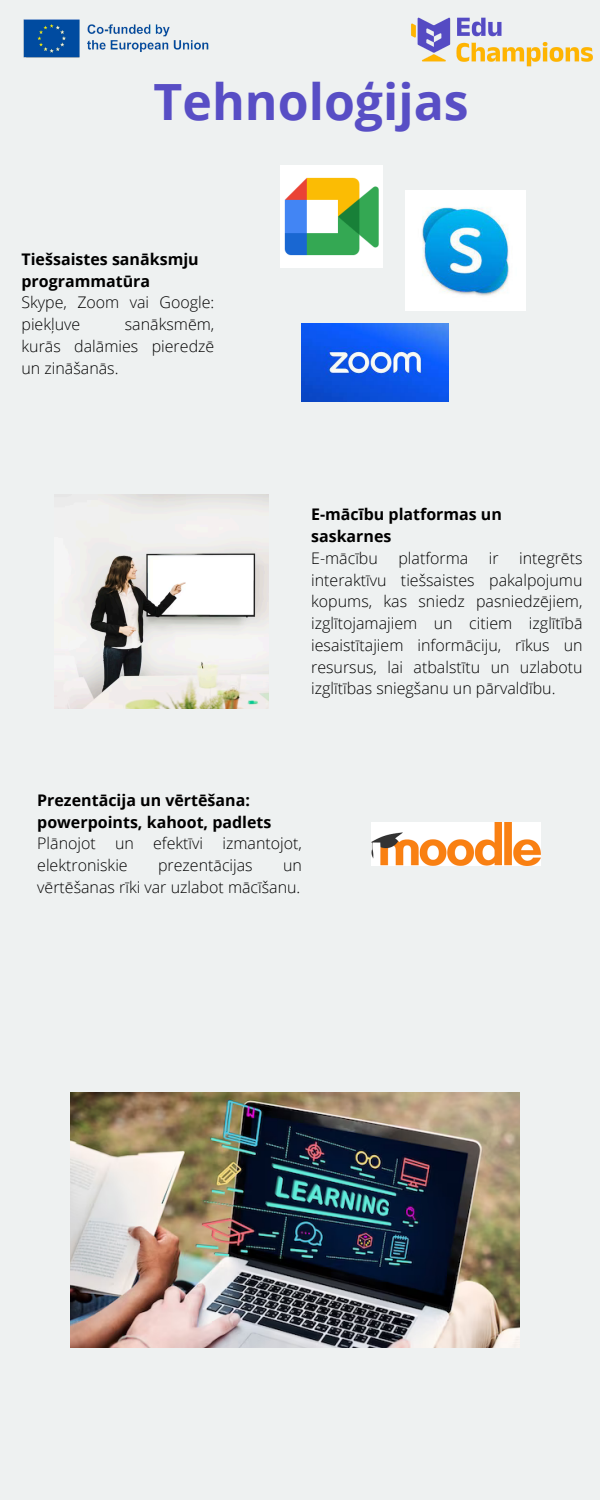
<style>
.page{position:relative;width:600px;height:1500px;background:#eef1f1}
.page>*{position:absolute;margin:0;border:0;box-sizing:border-box;transform-origin:0 0}
.t1{font:700 50px "Open Sans";color:#584ec5}
.t2{font:300 16px/21.8px "Open Sans";color:#000}
.t3{font:700 16px/21.8px "Open Sans";color:#000}
</style>
<div class="page">
<img style="left:411px;top:17px;width:182px;height:50px">
<img style="left:23px;top:19px;width:186px;height:39px">
<img style="left:55px;top:495px;width:213px;height:214px">
<img style="left:70px;top:1092px;width:450px;height:255px">
<img style="left:405px;top:190px;width:120px;height:120px">
<img style="left:302px;top:324px;width:147px;height:77px">
<img style="left:281px;top:166px;width:101px;height:101px">
<img style="left:372px;top:822px;width:168px;height:43px">
<p class="t1" style="left:154px;top:66px;width:317px">Tehnoloģijas</p>
<p class="t3" style="left:22px;top:248px;width:179px">Tiešsaistes sanāksmju programmatūra</p>
<p class="t2" style="left:22px;top:291px;width:194px">Skype, Zoom vai Google: piekļuve</p>
<p class="t2" style="left:22px;top:313px;width:194px;text-align:justify;text-indent:103px">sanāksmēm, kurās dalāmies pieredzē un zināšanās.</p>
<p class="t3" style="left:311px;top:503px;width:192px">E-mācību platformas un saskarnes</p>
<p class="t2" style="left:311px;top:547px;width:68px">E-mācību</p>
<p class="t2" style="left:398px;top:547px;width:71px">platforma</p>
<p class="t2" style="left:489px;top:547px;width:11px">ir</p>
<p class="t2" style="left:311px;top:547px;width:273px;text-align:justify;text-indent:208px">integrēts interaktīvu tiešsaistes pakalpojumu kopums, kas sniedz pasniedzējiem, izglītojamajiem un citiem izglītībā iesaistītajiem informāciju, rīkus un resursus, lai atbalstītu un uzlabotu izglītības sniegšanu un pārvaldību.</p>
<p class="t3" style="left:37px;top:789px;width:236px">Prezentācija un vērtēšana: powerpoints, kahoot, padlets</p>
<p class="t2" style="left:37px;top:832px;width:266px">Plānojot un efektīvi izmantojot, elektroniskie</p>
<p class="t2" style="left:158px;top:854px;width:96px">prezentācijas</p>
<p class="t2" style="left:37px;top:854px;width:266px;text-align:right">un<br>vērtēšanas rīki var uzlabot mācīšanu.</p>
</div>
